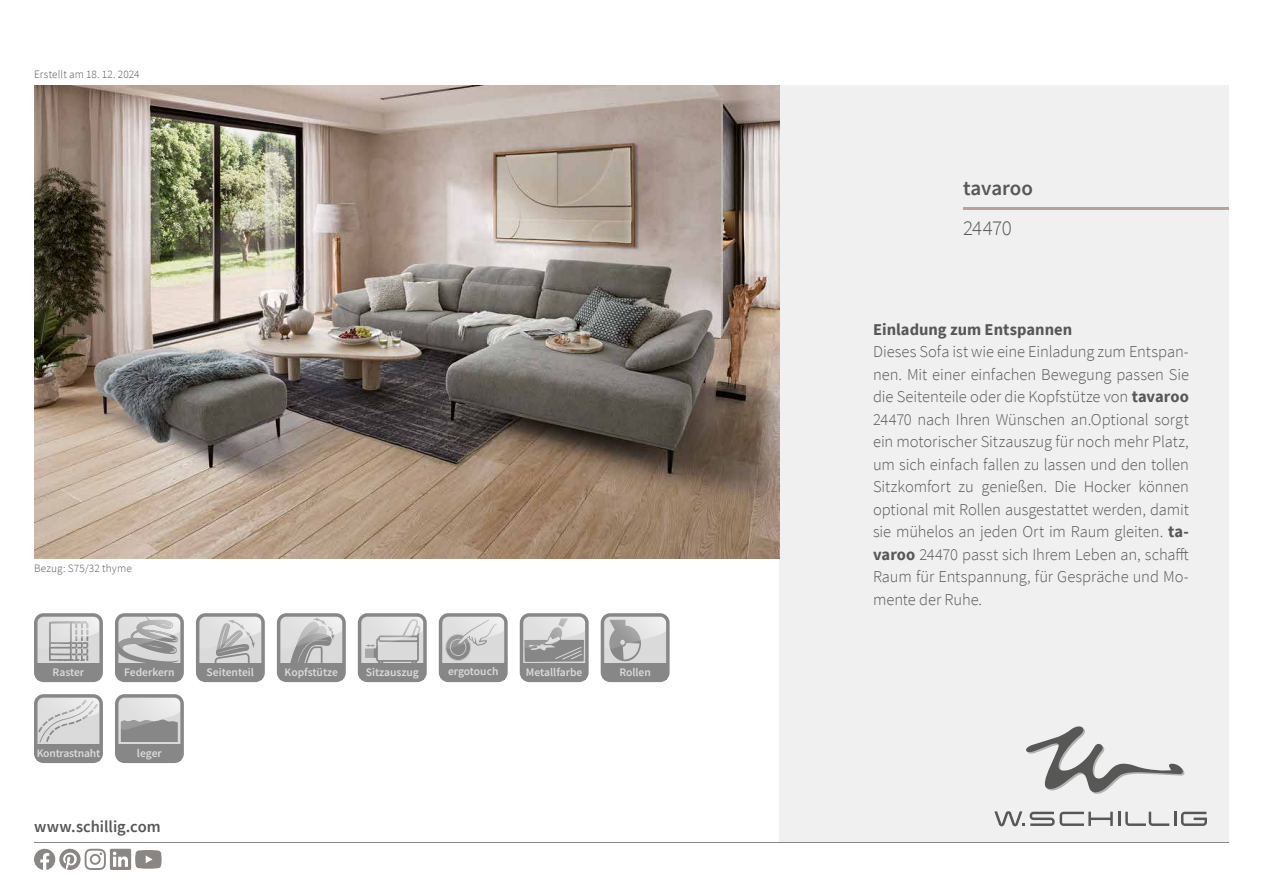
<style>
.page{position:relative;width:1263px;height:893px;background:#fff}
.page>*{position:absolute;margin:0;border:0;box-sizing:border-box;transform-origin:0 0}
.t1{font:600 21px "Source Sans Pro";letter-spacing:-.005em;color:#575756}
.t2{font:300 21px "Source Sans Pro";letter-spacing:-.03em;color:#575756}
.t3{font:300 16.5px/22.5px "Source Sans Pro";letter-spacing:-.005em;color:#575756;text-align:justify}
.t4{font:700 16.5px "Source Sans Pro";letter-spacing:.005em;color:#575756}
.t5{font:600 16.5px "Source Sans Pro";letter-spacing:-.005em;color:#575756}
.t6{font:600 11.55px "Source Sans Pro";color:#dadada}
.t7{font:300 11.25px "Source Sans Pro";letter-spacing:.015em;color:#575756}
.s1{font-weight:700}
</style>
<div class="page">
<div style="left:780px;top:85px;width:449px;height:757px;background:#f0f0f1"></div>
<hr style="left:34px;top:842px;width:1195px;height:1px;background:#898684">
<hr style="left:963px;top:207px;width:266px;height:3px;background:#b8a29b">
<svg style="left:1026px;top:726px;width:159px;height:68px"></svg>
<svg style="left:994px;top:811px;width:213px;height:15px"></svg>
<svg style="left:34px;top:849px;width:128px;height:21px"></svg>
<img style="left:34px;top:85px;width:746px;height:473px">
<div style="left:602px;top:615px;width:66px;height:65px;background:#dadada;border-radius:8px"></div>
<div style="left:604px;top:663px;width:62px;height:16px;background:#878787"></div>
<svg style="left:605px;top:617px;width:61px;height:43px"></svg>
<div style="left:601px;top:613px;width:69px;height:69px;border:3px solid #878787;border-radius:8px"></div>
<svg style="left:115px;top:613px;width:69px;height:69px;background:#b6b6b6"></svg>
<div style="left:118px;top:663px;width:63px;height:16px;background:#878787"></div>
<svg style="left:277px;top:613px;width:69px;height:69px;background:#b2b2b2"></svg>
<svg style="left:34px;top:613px;width:69px;height:69px;background:#b5b5b5"></svg>
<svg style="left:196px;top:613px;width:69px;height:69px;background:#b5b5b5"></svg>
<div style="left:361px;top:663px;width:63px;height:16px;background:#878787"></div>
<svg style="left:362px;top:617px;width:61px;height:46px;background:#d3d3d3"></svg>
<div style="left:358px;top:613px;width:69px;height:69px;border:3px solid #878787;border-radius:8px"></div>
<div style="left:523px;top:663px;width:62px;height:16px;background:#878787"></div>
<svg style="left:524px;top:617px;width:61px;height:46px;background:#bbb"></svg>
<div style="left:520px;top:613px;width:69px;height:69px;border:3px solid #878787;border-radius:8px"></div>
<div style="left:439px;top:615px;width:66px;height:65px;background:#dadada;border-radius:8px"></div>
<div style="left:442px;top:663px;width:63px;height:16px;background:#878787"></div>
<div style="left:446px;top:634px;width:24px;height:26px;background:#878787;border-radius:50%"></div>
<div style="left:445px;top:634px;width:26px;height:27px;border:1px solid #c6c6c6;border-radius:50%"></div>
<div style="left:450px;top:639px;width:16px;height:17px;border:1px solid #c6c6c6;border-radius:50%"></div>
<svg style="left:443px;top:617px;width:61px;height:32px"></svg>
<div style="left:439px;top:613px;width:69px;height:69px;border:3px solid #878787;border-radius:8px"></div>
<svg style="left:115px;top:694px;width:69px;height:69px;background:#b3b3b3"></svg>
<div style="left:118px;top:744px;width:63px;height:16px;background:#878787"></div>
<svg style="left:34px;top:694px;width:69px;height:69px;background:#c8c8c8"></svg>
<div style="left:37px;top:744px;width:63px;height:16px;background:#878787"></div>
<p class="t7" style="left:34px;top:67px;width:107px">Erstellt am 18. 12. 2024</p>
<p class="t7" style="left:34px;top:561px;width:99px">Bezug: S75/32 thyme</p>
<p class="t6" style="left:53px;top:665px;width:33px">Raster</p>
<p class="t6" style="left:124px;top:665px;width:52px">Federkern</p>
<p class="t6" style="left:207px;top:665px;width:49px">Seitenteil</p>
<p class="t6" style="left:285px;top:665px;width:55px">Kopfstütze</p>
<p class="t6" style="left:366px;top:665px;width:55px">Sitzauszug</p>
<p class="t6" style="left:448px;top:664px;width:52px">ergotouch</p>
<p class="t6" style="left:526px;top:665px;width:58px">Metallfarbe</p>
<p class="t6" style="left:619px;top:665px;width:33px">Rollen</p>
<p class="t6" style="left:37px;top:746px;width:65px">Kontrastnaht</p>
<p class="t6" style="left:137px;top:746px;width:26px">leger</p>
<p class="t5" style="left:34px;top:816px;width:128px">www.schillig.com</p>
<p class="t1" style="left:963px;top:175px;width:71px">tavaroo</p>
<p class="t2" style="left:963px;top:215px;width:50px">24470</p>
<p class="t4" style="left:873px;top:318px;width:201px">Einladung zum Entspannen</p>
<p class="t3" style="left:873px;top:340px;width:317px">Dieses Sofa ist wie eine Einladung zum Entspan&shy;nen. Mit einer einfachen Bewegung passen Sie die Seitenteile oder die Kopfstütze von <span class="s1">tavaroo </span>24470 nach Ihren Wünschen an.Optional sorgt ein motorischer Sitzauszug für noch mehr Platz, um sich einfach fallen zu lassen und den tollen Sitzkomfort zu genießen. Die Hocker können optional mit Rollen ausgestattet werden, damit sie mühelos an jeden Ort im Raum gleiten. <span class="s1">ta&shy;varoo</span> 24470 passt sich Ihrem Leben an, schafft Raum für Entspannung, für Gespräche und Mo&shy;mente der Ruhe.</p>
</div>
